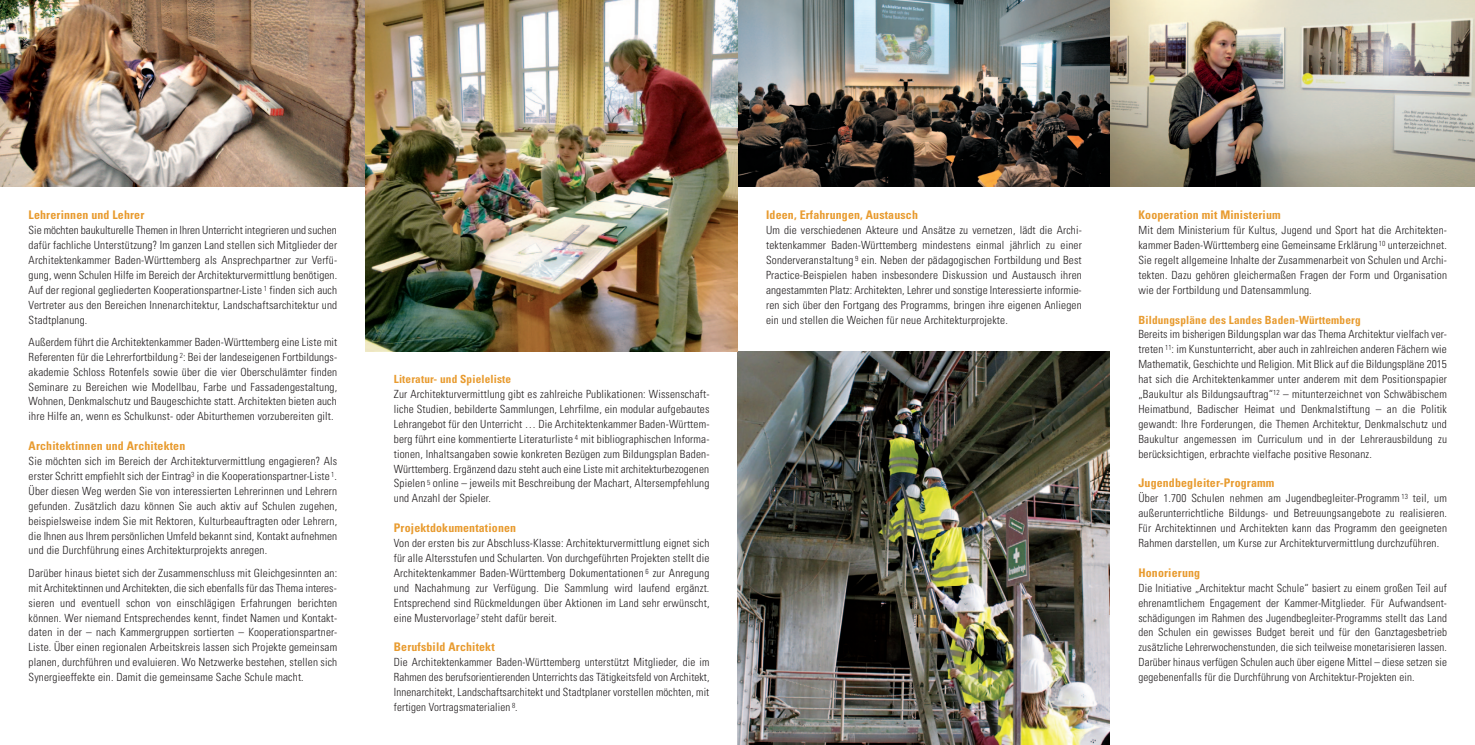
<style>
.page{position:relative;width:1475px;height:745px;background:#fff}
.page>*{position:absolute;margin:0;border:0;box-sizing:border-box;transform-origin:0 0}
.Auszeichnung{font:700 condensed 11.88px "Univers";letter-spacing:.015em;color:#e89b2f}
.Fließtext{font:300 condensed 11.25px/14.9px "Univers";letter-spacing:.015em;color:#231f20;text-align:justify}
.Auszeichnung-2{font:300 condensed 11.25px/14.9px "Univers";letter-spacing:.015em;color:#231f20;text-align:justify}
.Auszeichnung-3{font:700 condensed 11.25px "Univers";letter-spacing:.015em;color:#e89b2f}
</style>
<div class="page">
<img style="left:1109px;top:0;width:365px;height:186px">
<img style="left:737px;top:0;width:372px;height:186px">
<img style="left:737px;top:351px;width:372px;height:393px">
<img style="left:0;top:0;width:365px;height:186px">
<img style="left:365px;top:0;width:372px;height:351px">
<p class="Auszeichnung" style="left:29px;top:207px;width:117px">Lehrerinnen und Lehrer</p>
<p class="Fließtext" style="left:29px;top:222px;width:310px">Sie möchten baukulturelle Themen in Ihren Unterricht integrieren und suchen dafür fachliche Unterstützung? Im ganzen Land stellen sich Mitglieder der Architektenkammer Baden-Württemberg als Ansprechpartner zur Verfü&shy;gung, wenn Schulen Hilfe im Bereich der Architekturvermittlung benötigen.<br>Auf der regional gegliederten Kooperationspartner-Liste <sup>1</sup> finden sich auch Vertreter aus den Bereichen Innenarchitektur, Landschaftsarchitektur und Stadtplanung.</p>
<p class="Fließtext" style="left:29px;top:334px;width:310px">Außerdem führt die Architektenkammer Baden-Württemberg eine Liste mit Referenten für die Lehrerfortbildung <sup>2</sup>: Bei der landeseigenen Fortbildungs&shy;akademie Schloss Rotenfels sowie über die vier Oberschulämter finden Seminare zu Bereichen wie Modellbau, Farbe und Fassadengestaltung, Wohnen, Denkmalschutz und Baugeschichte statt. Architekten bieten auch ihre Hilfe an, wenn es Schulkunst- oder Abiturthemen vorzubereiten gilt.</p>
<p class="Auszeichnung" style="left:29px;top:438px;width:158px">Architektinnen und Architekten</p>
<p class="Fließtext" style="left:29px;top:453px;width:310px">Sie möchten sich im Bereich der Architekturvermittlung engagieren? Als erster Schritt empfiehlt sich der Eintrag<sup>3</sup> in die Kooperationspartner-Liste <sup>1</sup>.<br>Über diesen Weg werden Sie von interessierten Lehrerinnen und Lehrern gefunden. Zusätzlich dazu können Sie auch aktiv auf Schulen zugehen, beispielsweise indem Sie mit Rektoren, Kulturbeauftragten oder Lehrern, die Ihnen aus Ihrem persönlichen Umfeld bekannt sind, Kontakt aufnehmen und die Durchführung eines Architekturprojekts anregen.</p>
<p class="Fließtext" style="left:29px;top:565px;width:310px">Darüber hinaus bietet sich der Zusammenschluss mit Gleichgesinnten an: mit Architektinnen und Architekten, die sich ebenfalls für das Thema interes&shy;sieren und eventuell schon von einschlägigen Erfahrungen berichten können. Wer niemand Entsprechendes kennt, findet Namen und Kontakt&shy;daten in der – nach Kammergruppen sortierten – Kooperationspartner-Liste. Über einen regionalen Arbeitskreis lassen sich Projekte gemeinsam planen, durchführen und evaluieren. Wo Netzwerke bestehen, stellen sich Synergieeffekte ein. Damit die gemeinsame Sache Schule macht.</p>
<p class="Auszeichnung-3" style="left:394px;top:372px;width:119px">Literatur- und Spieleliste</p>
<p class="Fließtext" style="left:394px;top:386px;width:317px">Zur Architekturvermittlung gibt es zahlreiche Publikationen: Wissenschaft&shy;liche Studien, bebilderte Sammlungen, Lehrfilme, ein modular aufgebautes Lehrangebot für den Unterricht … Die Architektenkammer Baden-Württem&shy;berg führt eine kommentierte Literaturliste <sup>4</sup> mit bibliographischen Informa&shy;tionen, Inhaltsangaben sowie konkreten Bezügen zum Bildungsplan Baden-Württemberg. Ergänzend dazu steht auch eine Liste mit architekturbezogenen Spielen <sup>5</sup> online – jeweils mit Beschreibung der Machart, Altersempfehlung und Anzahl der Spieler.</p>
<p class="Auszeichnung" style="left:394px;top:520px;width:124px">Projektdokumentationen</p>
<p class="Auszeichnung-2" style="left:394px;top:535px;width:317px">Von der ersten bis zur Abschluss-Klasse: Architekturvermittlung eignet sich für alle Altersstufen und Schularten. Von durchgeführten Projekten stellt die Architektenkammer Baden-Württemberg Dokumentationen <sup>6</sup> zur Anregung und Nachahmung zur Verfügung. Die Sammlung wird laufend ergänzt.<br>Entsprechend sind Rückmeldungen über Aktionen im Land sehr erwünscht, eine Mustervorlage<sup>7</sup> steht dafür bereit.</p>
<p class="Auszeichnung" style="left:394px;top:639px;width:102px">Berufsbild Architekt</p>
<p class="Fließtext" style="left:394px;top:654px;width:317px">Die Architektenkammer Baden-Württemberg unterstützt Mitglieder, die im Rahmen des berufsorientierenden Unterrichts das Tätigkeitsfeld von Architekt, Innenarchitekt, Landschaftsarchitekt und Stadtplaner vorstellen möchten, mit fertigen Vortragsmaterialien <sup>8</sup>.</p>
<p class="Auszeichnung" style="left:766px;top:207px;width:153px">Ideen, Erfahrungen, Austausch</p>
<p class="Fließtext" style="left:766px;top:222px;width:317px">Um die verschiedenen Akteure und Ansätze zu vernetzen, lädt die Archi&shy;tektenkammer Baden-Württemberg mindestens einmal jährlich zu einer Sonderveranstaltung <sup>9</sup> ein. Neben der pädagogischen Fortbildung und Best Practice-Beispielen haben insbesondere Diskussion und Austausch ihren angestammten Platz: Architekten, Lehrer und sonstige Interessierte informie&shy;ren sich über den Fortgang des Programms, bringen ihre eigenen Anliegen ein und stellen die Weichen für neue Architekturprojekte.</p>
<p class="Auszeichnung" style="left:1138px;top:207px;width:144px">Kooperation mit Ministerium</p>
<p class="Fließtext" style="left:1138px;top:222px;width:310px">Mit dem Ministerium für Kultus, Jugend und Sport hat die Architekten&shy;kammer Baden-Württemberg eine Gemeinsame Erklärung <sup>10</sup> unterzeichnet.<br>Sie regelt allgemeine Inhalte der Zusammenarbeit von Schulen und Archi&shy;tekten. Dazu gehören gleichermaßen Fragen der Form und Organisation wie der Fortbildung und Datensammlung.</p>
<p class="Auszeichnung-3" style="left:1138px;top:312px;width:224px">Bildungspläne des Landes Baden-Württemberg</p>
<p class="Fließtext" style="left:1138px;top:326px;width:310px">Bereits im bisherigen Bildungsplan war das Thema Architektur vielfach ver&shy;treten <sup>11</sup>: im Kunstunterricht, aber auch in zahlreichen anderen Fächern wie Mathematik, Geschichte und Religion. Mit Blick auf die Bildungspläne 2015 hat sich die Architektenkammer unter anderem mit dem Positionspapier „Baukultur als Bildungsauftrag“<sup>12</sup> – mitunterzeichnet von Schwäbischem Heimatbund, Badischer Heimat und Denkmalstiftung – an die Politik gewandt: Ihre Forderungen, die Themen Architektur, Denkmalschutz und Baukultur angemessen im Curriculum und in der Lehrerausbildung zu berücksichtigen, erbrachte vielfache positive Resonanz.</p>
<p class="Auszeichnung" style="left:1138px;top:475px;width:137px">Jugendbegleiter-Programm</p>
<p class="Fließtext" style="left:1138px;top:490px;width:310px">Über 1.700 Schulen nehmen am Jugendbegleiter-Programm <sup>13</sup> teil, um außerunterrichtliche Bildungs- und Betreuungsangebote zu realisieren.<br>Für Architektinnen und Architekten kann das Programm den geeigneten Rahmen darstellen, um Kurse zur Architekturvermittlung durchzuführen.</p>
<p class="Auszeichnung" style="left:1138px;top:565px;width:63px">Honorierung</p>
<p class="Fließtext" style="left:1138px;top:579px;width:310px">Die Initiative „Architektur macht Schule“ basiert zu einem großen Teil auf ehrenamtlichem Engagement der Kammer-Mitglieder. Für Aufwandsent&shy;schädigungen im Rahmen des Jugendbegleiter-Programms stellt das Land den Schulen ein gewisses Budget bereit und für den Ganztagesbetrieb zusätzliche Lehrerwochenstunden, die sich teilweise monetarisieren lassen.<br>Darüber hinaus verfügen Schulen auch über eigene Mittel – diese setzen sie gegebenenfalls für die Durchführung von Architektur-Projekten ein.</p>
</div>
